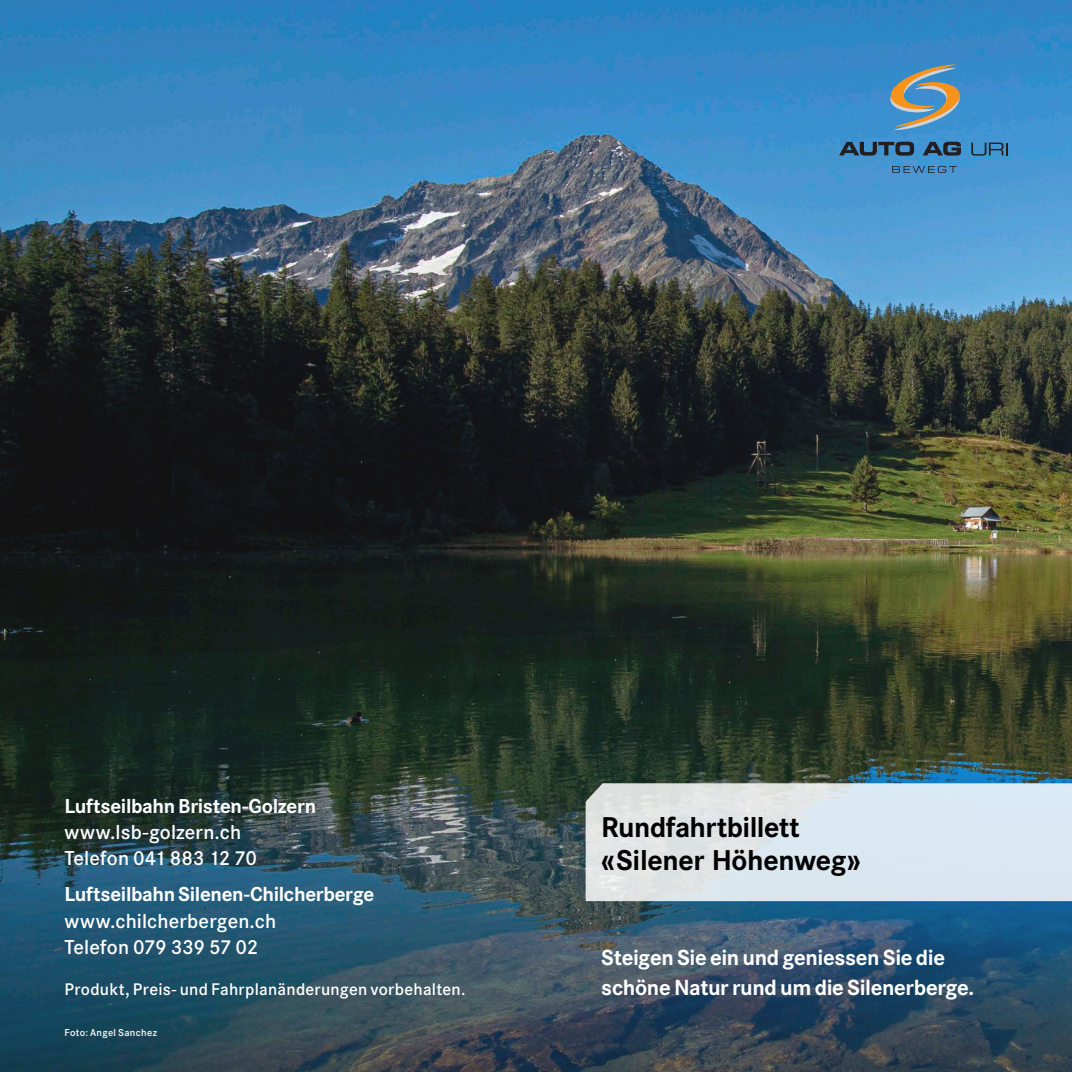
<style>
.page{position:relative;width:1072px;height:1072px;background:#fff}
.page>*{position:absolute;margin:0;border:0;box-sizing:border-box;transform-origin:0 0}
.Headline_mittel{font:700 29.75px/33.2px "Corporate S";letter-spacing:-.015em;color:#000}
._300_Titel_A6_5{font:700 22.75px/29.8px "Corporate S";letter-spacing:-.015em;color:#fff}
._400_Untertitel_A6_5{font:600 21px "Corporate S";letter-spacing:.005em;color:#fff}
._400_Untertitel_A6_5-2{font:700 21px "Corporate S";letter-spacing:-.015em;color:#fff}
._400_Untertitel_A6_5-3{font:600 17.5px "Corporate S";letter-spacing:.015em;color:#fff}
._400_Untertitel_A6_5-4{font:600 10.5px "Corporate S";letter-spacing:.035em;color:#fff}
</style>
<div class="page">
<img style="left:0;top:0;width:1071px;height:1071px">
<svg style="left:839px;top:142px;width:75px;height:14px"></svg>
<svg style="left:922px;top:142px;width:39px;height:14px"></svg>
<svg style="left:971px;top:143px;width:36px;height:13px"></svg>
<svg style="left:869px;top:64px;width:112px;height:67px;background:#6293b2"></svg>
<svg style="left:892px;top:166px;width:64px;height:7px"></svg>
<svg style="left:585px;top:783px;width:486px;height:118px;background:#dbe5eb"></svg>
<p class="_400_Untertitel_A6_5-2" style="left:64px;top:793px;width:253px">Luftseilbahn Bristen-Golzern</p>
<p class="_400_Untertitel_A6_5" style="left:64px;top:820px;width:178px">www.lsb-golzern.ch</p>
<p class="_400_Untertitel_A6_5" style="left:64px;top:846px;width:194px">Telefon 041 883 12 70</p>
<p class="_400_Untertitel_A6_5-2" style="left:64px;top:882px;width:311px">Luftseilbahn Silenen-Chilcherberge</p>
<p class="_400_Untertitel_A6_5" style="left:64px;top:908px;width:213px">www.chilcherbergen.ch</p>
<p class="_400_Untertitel_A6_5" style="left:64px;top:934px;width:195px">Telefon 079 339 57 02</p>
<p class="_400_Untertitel_A6_5-3" style="left:64px;top:979px;width:402px">Produkt, Preis- und Fahrplanänderungen vorbehalten.</p>
<p class="_400_Untertitel_A6_5-4" style="left:64px;top:1026px;width:94px">Foto: Angel Sanchez</p>
<p class="Headline_mittel" style="left:601px;top:811px;width:261px">Rundfahrtbillett «Silener Höhenweg»</p>
<p class="_300_Titel_A6_5" style="left:601px;top:943px;width:374px">Steigen Sie ein und geniessen Sie die schöne Natur rund um die Silenerberge.</p>
</div>
